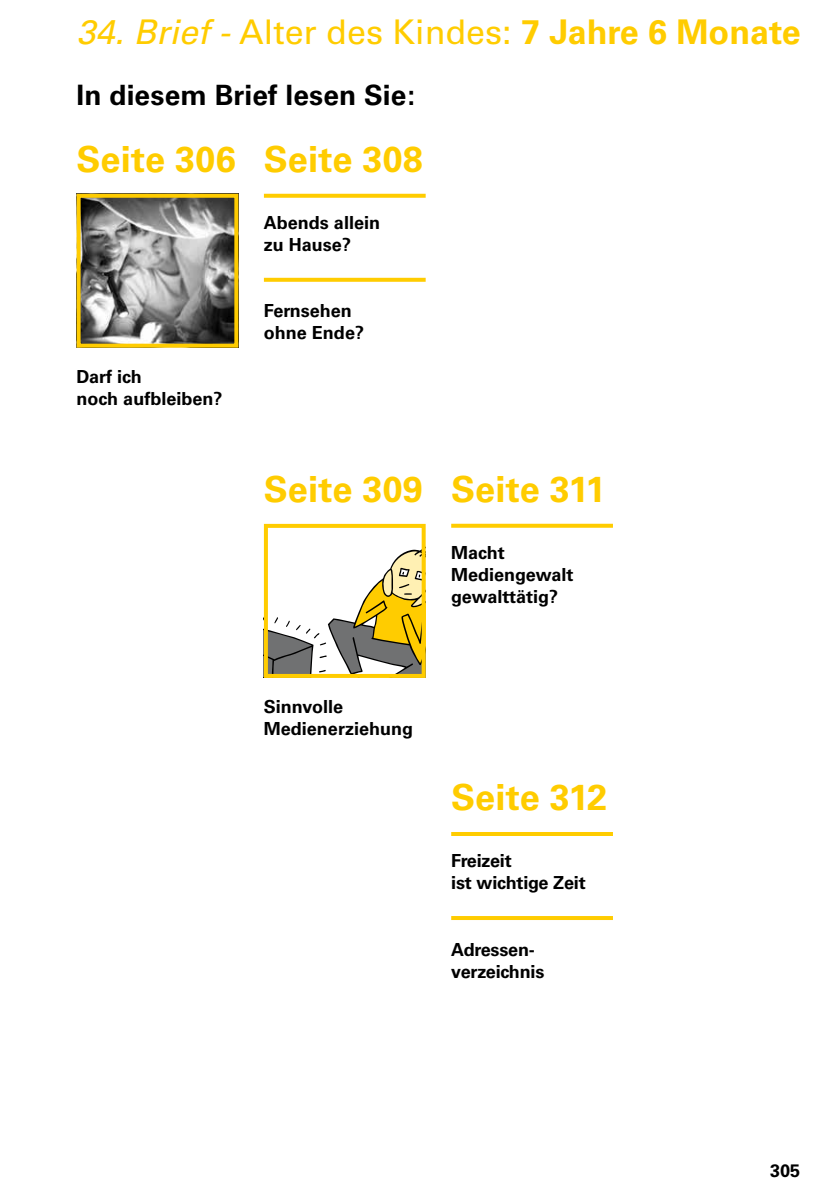
<style>
.page{position:relative;width:840px;height:1191px;background:#fff}
.page>*{position:absolute;margin:0;border:0;box-sizing:border-box;transform-origin:0 0}
.t1{font:700 36px "Univers";color:#fc0}
.t2{font:34px "Univers";color:#fc0}
.t3{font:700 28px "Univers";letter-spacing:.005em;color:#000}
.t4{font:700 18px/22px "Univers";color:#000}
.s1{font-style:italic}
.s2{font-weight:700}
</style>
<div class="page">
<svg style="left:264px;top:194px;width:161px;height:4px"></svg>
<svg style="left:264px;top:278px;width:161px;height:4px"></svg>
<hr style="left:451px;top:916px;width:161px;height:4px;background:#fc0">
<svg style="left:451px;top:524px;width:161px;height:4px"></svg>
<hr style="left:451px;top:832px;width:161px;height:4px;background:#fc0">
<img style="left:82px;top:199px;width:151px;height:144px">
<div style="left:77px;top:194px;width:161px;height:154px;border:4px solid #fc0"></div>
<svg style="left:269px;top:549px;width:151px;height:124px"></svg>
<div style="left:264px;top:524px;width:161px;height:154px;border:4px solid #fc0"></div>
<h1 class="t2" style="left:77px;top:12px;width:725px"><span class="s1">34. Brief -</span> Alter des Kindes: <span class="s2">7 Jahre 6 Monate</span></h1>
<h2 class="t3" style="left:77px;top:78px;width:340px">In diesem Brief lesen Sie:</h2>
<h3 class="t1" style="left:77px;top:138px;width:160px">Seite 306</h3>
<p class="t4" style="left:77px;top:366px;width:147px">Darf ich<br>noch aufbleiben?</p>
<h3 class="t1" style="left:264px;top:138px;width:160px">Seite 308</h3>
<p class="t4" style="left:264px;top:212px;width:118px">Abends allein zu Hause?</p>
<p class="t4" style="left:264px;top:300px;width:102px">Fernsehen ohne Ende?</p>
<h3 class="t1" style="left:264px;top:468px;width:160px">Seite 309</h3>
<h3 class="t1" style="left:451px;top:468px;width:156px">Seite 311</h3>
<p class="t4" style="left:451px;top:542px;width:124px">Macht<br>Mediengewalt gewalttätig?</p>
<p class="t4" style="left:264px;top:696px;width:151px">Sinnvolle<br>Medienerziehung</p>
<h3 class="t1" style="left:451px;top:776px;width:157px">Seite 312</h3>
<p class="t4" style="left:451px;top:850px;width:136px">Freizeit<br>ist wichtige Zeit</p>
<p class="t4" style="left:451px;top:938px;width:95px">Adressen&shy;verzeichnis</p>
<p class="t4" style="left:769px;top:1159px;width:32px">305</p>
</div>
